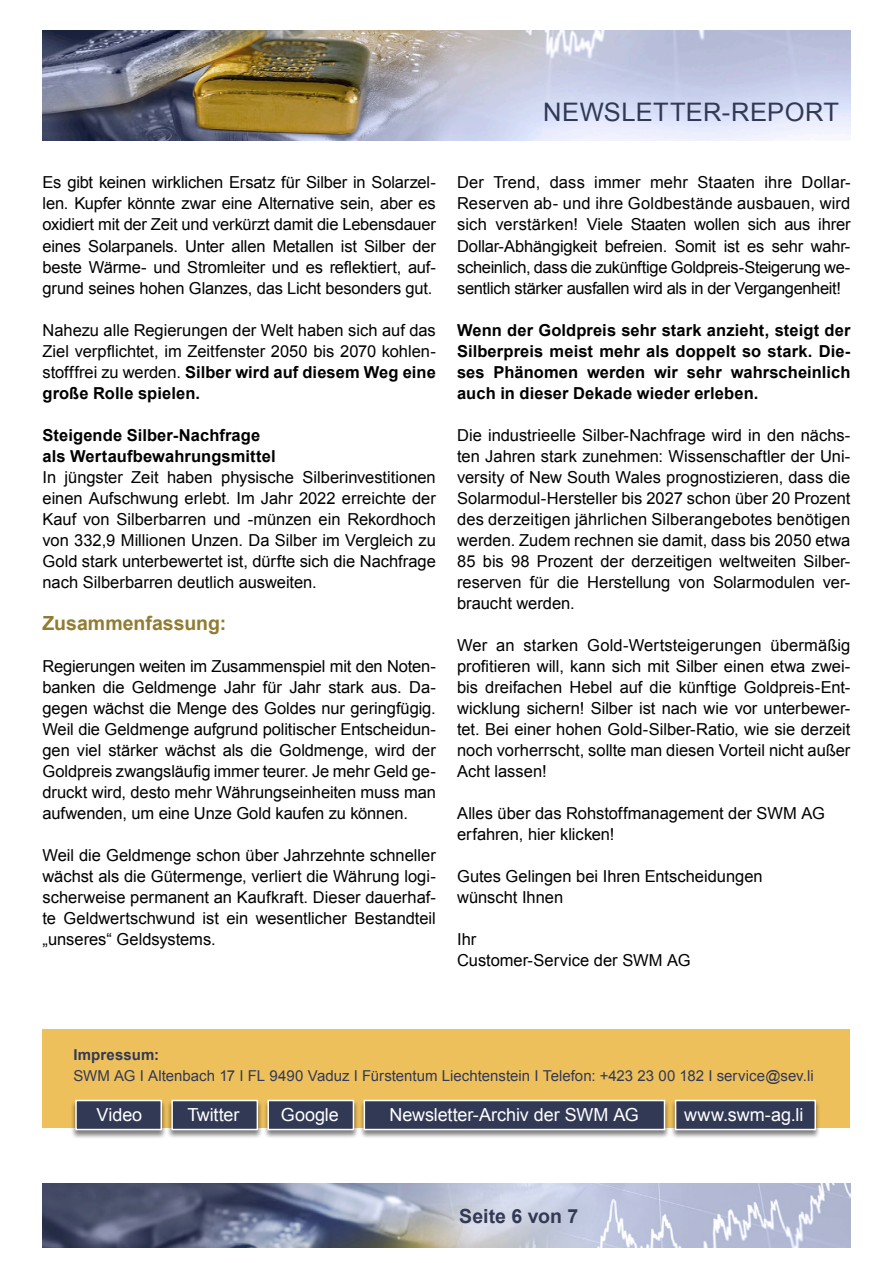
<style>
.page{position:relative;width:893px;height:1263px;background:#fff}
.page>*{position:absolute;margin:0;border:0;box-sizing:border-box;transform-origin:0 0}
.t1{font:25.5px "Arial";letter-spacing:.015em;color:#323955}
.t2{font:700 19.5px "Arial";color:#917c31}
.t3{font:700 19.5px "Arial";color:#323955}
.t4{font:18px "Arial";letter-spacing:-.005em;color:#fff}
.t5{font:16.5px/21px "Arial";letter-spacing:-.005em;color:#000;text-align:justify}
.t6{font:700 16.5px/21px "Arial";letter-spacing:.005em;color:#000;text-align:justify}
.t7{font:15px "Arial";color:#323955}
.t8{font:700 15px "Arial";letter-spacing:.01em;color:#323955}
.s1{font-weight:700}
</style>
<div class="page">
<img style="left:43px;top:31px;width:807px;height:109px">
<img style="left:43px;top:1183px;width:807px;height:64px">
<div style="left:43px;top:1029px;width:807px;height:99px;background:#eec05c"></div>
<div style="left:71px;top:1099px;width:95px;height:40px;background:#000;opacity:.5"></div>
<div style="left:75px;top:1100px;width:87px;height:30px;background:#323955;border:2px solid #fff"></div>
<div style="left:167px;top:1099px;width:96px;height:40px;background:#000;opacity:.5"></div>
<div style="left:171px;top:1100px;width:87px;height:30px;background:#323955;border:2px solid #fff"></div>
<div style="left:263px;top:1099px;width:96px;height:40px;background:#000;opacity:.5"></div>
<div style="left:267px;top:1100px;width:87px;height:30px;background:#323955;border:2px solid #fff"></div>
<div style="left:359px;top:1099px;width:311px;height:40px;background:#000;opacity:.5"></div>
<div style="left:364px;top:1100px;width:301px;height:30px;background:#323955;border:2px solid #fff"></div>
<div style="left:670px;top:1099px;width:150px;height:40px;background:#000;opacity:.5"></div>
<div style="left:675px;top:1100px;width:141px;height:30px;background:#323955;border:2px solid #fff"></div>
<p class="t1" style="left:543px;top:95px;width:297px">NEWSLETTER-REPORT</p>
<p class="t5" style="left:43px;top:172px;width:395px">Es gibt keinen wirklichen Ersatz für Silber in Solarzel&shy;len. Kupfer könnte zwar eine Alternative sein, aber es oxidiert mit der Zeit und verkürzt damit die Lebensdauer eines Solarpanels. Unter allen Metallen ist Silber der beste Wärme- und Stromleiter und es reflektiert, auf&shy;grund seines hohen Glanzes, das Licht besonders gut.</p>
<p class="t5" style="left:43px;top:319px;width:395px">Nahezu alle Regierungen der Welt haben sich auf das Ziel verpflichtet, im Zeitfenster 2050 bis 2070 kohlen&shy;stofffrei zu werden. <span class="s1">Silber wird auf diesem Weg eine große Rolle spielen.</span></p>
<p class="t6" style="left:43px;top:425px;width:219px">Steigende Silber-Nachfrage</p>
<p class="t6" style="left:43px;top:446px;width:235px">als Wertaufbewahrungsmittel</p>
<p class="t5" style="left:43px;top:466px;width:395px">In jüngster Zeit haben physische Silberinvestitionen einen Aufschwung erlebt. Im Jahr 2022 erreichte der Kauf von Silberbarren und -münzen ein Rekordhoch von 332,9 Millionen Unzen. Da Silber im Vergleich zu Gold stark unterbewertet ist, dürfte sich die Nachfrage nach Silberbarren deutlich ausweiten.</p>
<p class="t2" style="left:43px;top:610px;width:185px">Zusammenfassung:</p>
<p class="t5" style="left:43px;top:655px;width:395px">Regierungen weiten im Zusammenspiel mit den Noten&shy;banken die Geldmenge Jahr für Jahr stark aus. Da&shy;gegen wächst die Menge des Goldes nur geringfügig.<br>Weil die Geldmenge aufgrund politischer Entscheidun&shy;gen viel stärker wächst als die Goldmenge, wird der Goldpreis zwangsläufig immer teurer. Je mehr Geld ge&shy;druckt wird, desto mehr Währungseinheiten muss man aufwenden, um eine Unze Gold kaufen zu können.</p>
<p class="t5" style="left:43px;top:844px;width:395px">Weil die Geldmenge schon über Jahrzehnte schneller wächst als die Gütermenge, verliert die Währung logi&shy;scherweise permanent an Kaufkraft. Dieser dauerhaf&shy;te Geldwertschwund ist ein wesentlicher Bestandteil „unseres“ Geldsystems.</p>
<p class="t5" style="left:457px;top:172px;width:395px">Der Trend, dass immer mehr Staaten ihre Dollar-Reserven ab- und ihre Goldbestände ausbauen, wird sich verstärken! Viele Staaten wollen sich aus ihrer Dollar-Abhängigkeit befreien. Somit ist es sehr wahr&shy;scheinlich, dass die zukünftige Goldpreis-Steigerung we&shy;sentlich stärker ausfallen wird als in der Vergangenheit!</p>
<p class="t6" style="left:457px;top:320px;width:395px">Wenn der Goldpreis sehr stark anzieht, steigt der Silberpreis meist mehr als doppelt so stark. Die&shy;ses Phänomen werden wir sehr wahrscheinlich auch in dieser Dekade wieder erleben.</p>
<p class="t5" style="left:457px;top:424px;width:395px">Die industrieelle Silber-Nachfrage wird in den nächs&shy;ten Jahren stark zunehmen: Wissenschaftler der Uni&shy;versity of New South Wales prognostizieren, dass die Solarmodul-Hersteller bis 2027 schon über 20 Prozent des derzeitigen jährlichen Silberangebotes benötigen werden. Zudem rechnen sie damit, dass bis 2050 etwa 85 bis 98 Prozent der derzeitigen weltweiten Silber&shy;reserven für die Herstellung von Solarmodulen ver&shy;braucht werden.</p>
<p class="t5" style="left:457px;top:634px;width:395px">Wer an starken Gold-Wertsteigerungen übermäßig profitieren will, kann sich mit Silber einen etwa zwei&shy;bis dreifachen Hebel auf die künftige Goldpreis-Ent&shy;wicklung sichern! Silber ist nach wie vor unterbewer&shy;tet. Bei einer hohen Gold-Silber-Ratio, wie sie derzeit noch vorherrscht, sollte man diesen Vorteil nicht außer Acht lassen!</p>
<p class="t5" style="left:457px;top:802px;width:369px">Alles über das Rohstoffmanagement der SWM AG erfahren, hier klicken!</p>
<p class="t5" style="left:457px;top:865px;width:307px">Gutes Gelingen bei Ihren Entscheidungen</p>
<p class="t5" style="left:457px;top:886px;width:108px">wünscht Ihnen</p>
<p class="t5" style="left:457px;top:928px;width:21px">Ihr</p>
<p class="t5" style="left:457px;top:949px;width:235px">Customer-Service der SWM AG</p>
<p class="t8" style="left:73px;top:1045px;width:87px">Impressum:</p>
<p class="t7" style="left:73px;top:1066px;width:742px">SWM AG I Altenbach 17 I FL 9490 Vaduz I Fürstentum Liechtenstein I Telefon: +423 23 00 182 I service@sev.li</p>
<p class="t4" style="left:96px;top:1103px;width:47px">Video</p>
<p class="t4" style="left:187px;top:1103px;width:54px">Twitter</p>
<p class="t4" style="left:281px;top:1103px;width:59px">Google</p>
<p class="t4" style="left:389px;top:1103px;width:251px">Newsletter-Archiv der SWM AG</p>
<p class="t4" style="left:684px;top:1103px;width:121px">www.swm-ag.li</p>
<p class="t3" style="left:459px;top:1203px;width:120px">Seite 6 von 7</p>
</div>
